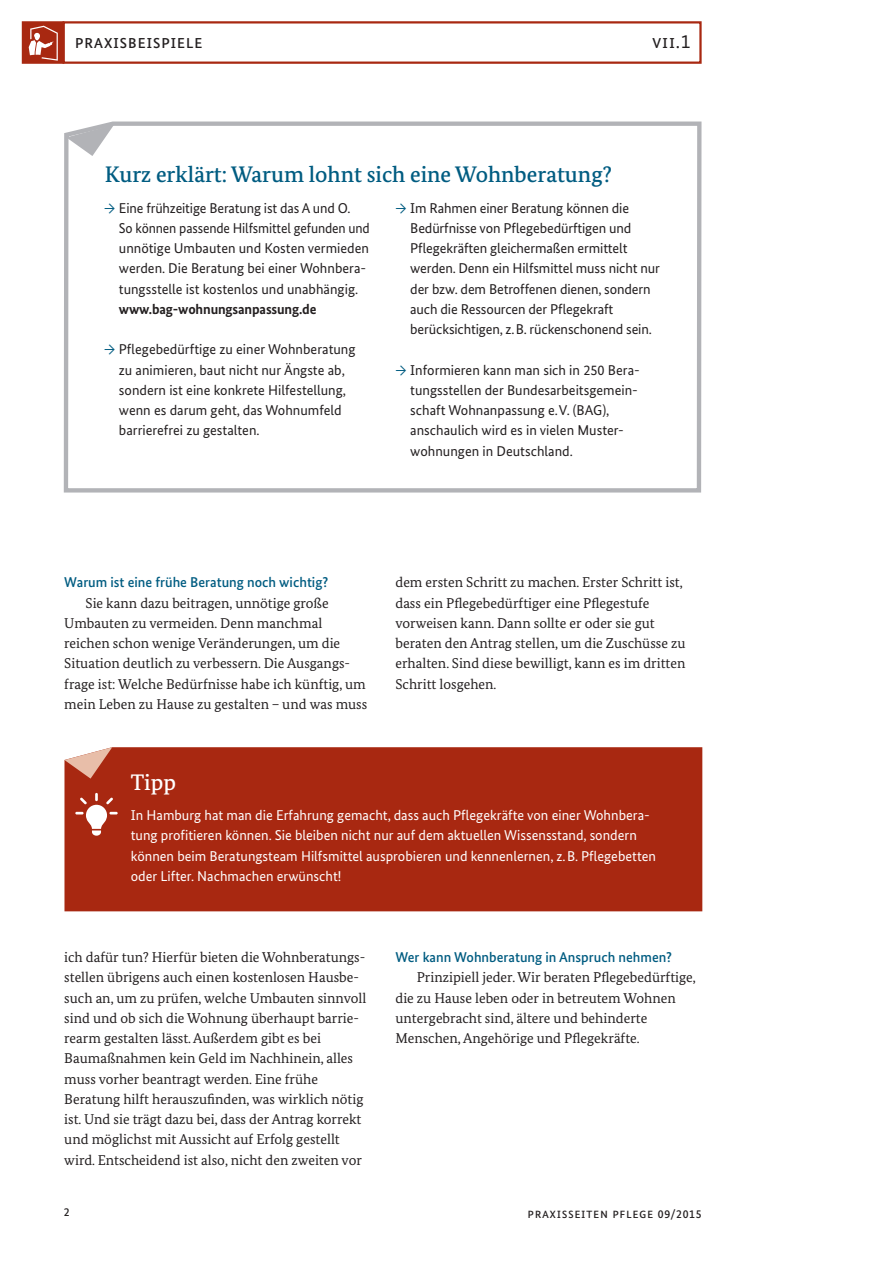
<style>
.page{position:relative;width:893px;height:1263px;background:#fff}
.page>*{position:absolute;margin:0;border:0;box-sizing:border-box;transform-origin:0 0}
.H3_Zwischenüberschri{font:500 22.5px "Bundes Serif";color:#005c81}
.H3_Zwischenüberschri-2{font:500 22.5px "Bundes Serif";color:#fff}
.t1{font:19.5px "Bundes Sans";letter-spacing:.02em;color:#231f20}
.Interview_Antwort{font:14.25px/20.2px "Bundes Serif";color:#231f20}
.t2{font:14.25px/20.2px "Bundes Sans";color:#231f20}
.Infokasten_Marginal{font:14.25px/20.2px "Bundes Sans";color:#fff}
.Interview_Frage{font:500 14.25px "Bundes Sans";color:#005c81}
.t3{font:14.25px "Bundes Sans";letter-spacing:.04em;color:#231f20}
.Kapitelbezeichnung_l{font:500 11.7px "Bundes Sans";color:#231f20}
.s1{color:#005c81}
.s2{font-weight:700}
.s3{font-weight:500;font-size:11.7px}
</style>
<div class="page">
<div style="left:63px;top:21px;width:639px;height:43px;border:2px solid #a82811"></div>
<div style="left:22px;top:21px;width:42px;height:43px;background:#a82811;border:2px solid #a82811"></div>
<svg style="left:29px;top:26px;width:29px;height:35px"></svg>
<div style="left:64px;top:747px;width:638px;height:164px;background:#a82811"></div>
<svg style="left:64px;top:747px;width:48px;height:32px"></svg>
<svg style="left:75px;top:793px;width:43px;height:43px"></svg>
<svg style="left:63px;top:121px;width:639px;height:372px"></svg>
<h2 class="t1" style="left:75px;top:30px;width:129px">Praxisbeispiele</h2>
<h2 class="t1" style="left:652px;top:30px;width:40px">VII.1</h2>
<p class="H3_Zwischenüberschri" style="left:105px;top:161px;width:509px">Kurz erklärt: Warum lohnt sich eine Wohnberatung?</p>
<p class="t2" style="left:119px;top:197px;width:252px;text-indent:-15px"><span class="s1">→</span> Eine frühzeitige Beratung ist das A und O.<br>So können passende Hilfsmittel gefunden und unnötige Umbauten und Kosten vermieden werden. Die Beratung bei einer Wohnbera&shy;tungsstelle ist kostenlos und unabhängig. <span class="s2">www.bag-wohnungsanpassung.de</span></p>
<p class="t2" style="left:119px;top:339px;width:238px;text-indent:-15px"><span class="s1">→</span> Pflegebedürftige zu einer Wohnberatung zu animieren, baut nicht nur Ängste ab, sondern ist eine konkrete Hilfestellung, wenn es darum geht, das Wohnumfeld barrierefrei zu gestalten.</p>
<p class="t2" style="left:410px;top:197px;width:251px;text-indent:-15px"><span class="s1">→</span> Im Rahmen einer Beratung können die Bedürfnisse von Pflegebedürftigen und Pflegekräften gleichermaßen ermittelt werden. Denn ein Hilfsmittel muss nicht nur der bzw. dem Betroffenen dienen, sondern auch die Ressourcen der Pflegekraft berücksichtigen, z.B. rückenschonend sein.</p>
<p class="t2" style="left:410px;top:359px;width:231px;text-indent:-15px"><span class="s1">→</span> Informieren kann man sich in 250 Bera&shy;tungsstellen der Bundesarbeitsgemein&shy;schaft Wohnanpassung e.V. (BAG), anschaulich wird es in vielen Muster&shy;wohnungen in Deutschland.</p>
<p class="Interview_Frage" style="left:64px;top:574px;width:266px">Warum ist eine frühe Beratung noch wichtig?</p>
<p class="Interview_Antwort" style="left:64px;top:592px;width:304px;text-indent:21px">Sie kann dazu beitragen, unnötige große Umbauten zu vermeiden. Denn manchmal reichen schon wenige Veränderungen, um die Situation deutlich zu verbessern. Die Ausgangs&shy;frage ist: Welche Bedürfnisse habe ich künftig, um mein Leben zu Hause zu gestalten – und was muss</p>
<p class="Interview_Antwort" style="left:395px;top:572px;width:292px">dem ersten Schritt zu machen. Erster Schritt ist, dass ein Pflegebedürftiger eine Pflegestufe vorweisen kann. Dann sollte er oder sie gut beraten den Antrag stellen, um die Zuschüsse zu erhalten. Sind diese bewilligt, kann es im dritten Schritt losgehen.</p>
<p class="H3_Zwischenüberschri-2" style="left:131px;top:768px;width:47px">Tipp</p>
<p class="Infokasten_Marginal" style="left:131px;top:805px;width:527px">In Hamburg hat man die Erfahrung gemacht, dass auch Pflegekräfte von einer Wohnbera&shy;tung profitieren können. Sie bleiben nicht nur auf dem aktuellen Wissensstand, sondern können beim Beratungsteam Hilfsmittel ausprobieren und kennenlernen, z.B. Pflegebetten oder Lifter. Nachmachen erwünscht!</p>
<p class="Interview_Antwort" style="left:64px;top:947px;width:304px">ich dafür tun? Hierfür bieten die Wohnberatungs&shy;stellen übrigens auch einen kostenlosen Hausbe&shy;such an, um zu prüfen, welche Umbauten sinnvoll sind und ob sich die Wohnung überhaupt barrie&shy;rearm gestalten lässt. Außerdem gibt es bei Baumaßnahmen kein Geld im Nachhinein, alles muss vorher beantragt werden. Eine frühe Beratung hilft herauszufinden, was wirklich nötig ist. Und sie trägt dazu bei, dass der Antrag korrekt und möglichst mit Aussicht auf Erfolg gestellt wird. Entscheidend ist also, nicht den zweiten vor</p>
<p class="Interview_Frage" style="left:395px;top:948px;width:278px">Wer kann Wohnberatung in Anspruch nehmen?</p>
<p class="Interview_Antwort" style="left:395px;top:967px;width:302px;text-indent:21px">Prinzipiell jeder. Wir beraten Pflegebedürftige, die zu Hause leben oder in betreutem Wohnen untergebracht sind, ältere und behinderte Menschen, Angehörige und Pflegekräfte.</p>
<h5 class="Kapitelbezeichnung_l" style="left:64px;top:1205px;width:7px">2</h5>
<p class="t3" style="left:528px;top:1205px;width:176px">Praxisseiten Pflege <span class="s3">09/2015</span></p>
</div>
